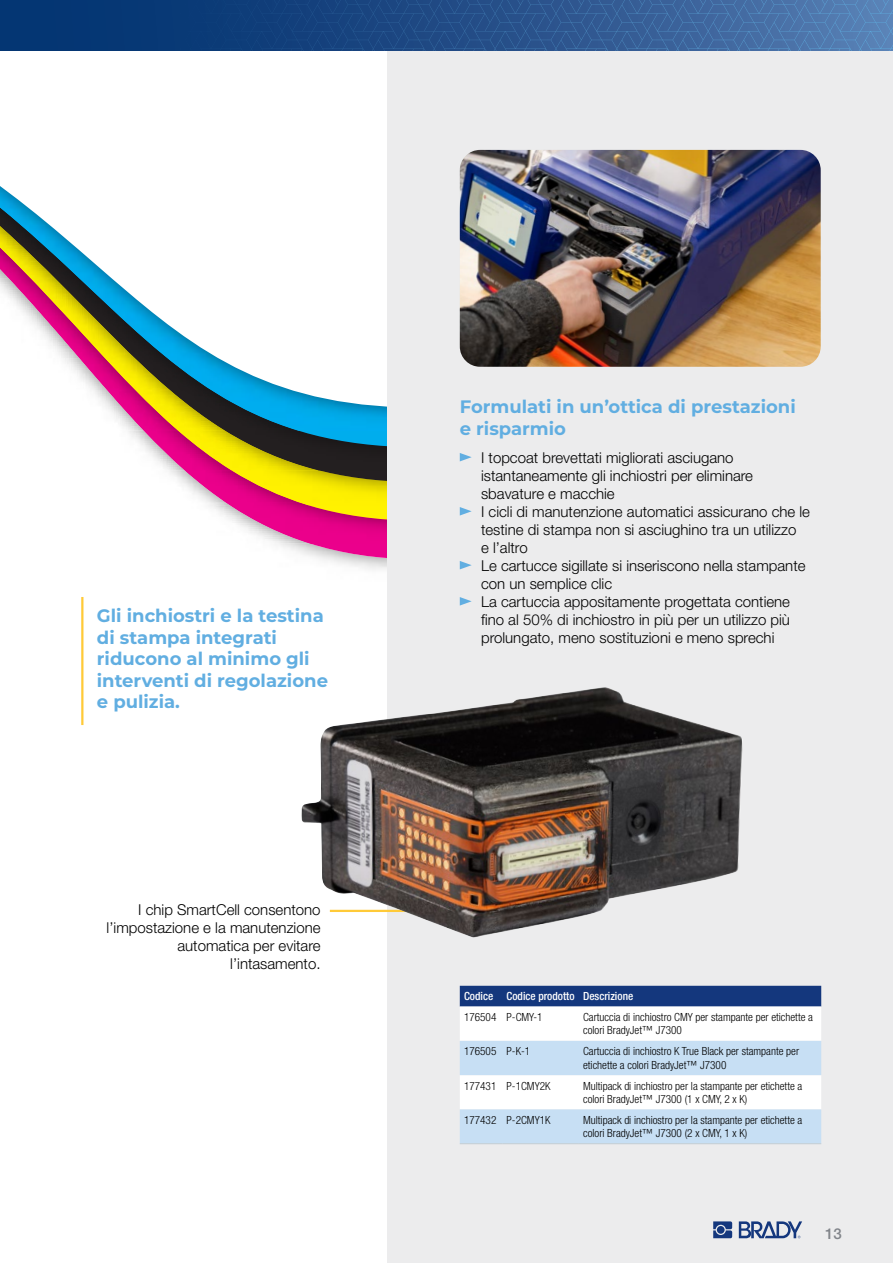
<style>
.page{position:relative;width:893px;height:1263px;background:#fff}
.page>*{position:absolute;margin:0;border:0;box-sizing:border-box;transform-origin:0 0}
.t1{font:700 18px/21.6px "Montserrat";color:#61aee1}
.t2{font:300 15px/18px "Helvetica Neue LT Pro";color:#000;text-align:right}
.t3{font:500 15px "Helvetica Neue LT Pro";color:#81848a}
.t4{font:300 condensed 11.25px/13.5px "Helvetica Neue LT Pro";color:#000}
.t5{font:500 condensed 11.25px "Helvetica Neue LT Pro";color:#fff}
</style>
<div class="page">
<svg style="left:0;top:0;width:893px;height:51px;background:#25528b"></svg>
<svg style="left:263px;top:544px;width:124px;height:15px"></svg>
<img style="left:232px;top:520px;width:155px;height:24px">
<svg style="left:209px;top:505px;width:178px;height:15px;background:#e76972"></svg>
<img style="left:180px;top:482px;width:207px;height:23px">
<img style="left:185px;top:482px;width:123px;height:23px">
<svg style="left:169px;top:470px;width:218px;height:12px;background:#c58b3a"></svg>
<img style="left:145px;top:447px;width:33px;height:23px">
<img style="left:178px;top:447px;width:47px;height:23px">
<img style="left:225px;top:447px;width:162px;height:23px">
<svg style="left:128px;top:431px;width:259px;height:16px;background:#6f6e60"></svg>
<img style="left:106px;top:407px;width:281px;height:24px">
<svg style="left:0;top:186px;width:387px;height:221px"></svg>
<div style="left:387px;top:51px;width:506px;height:1212px;background:#ececed"></div>
<svg style="left:713px;top:1221px;width:19px;height:17px"></svg>
<div style="left:717px;top:1226px;width:8px;height:8px;background:#14377d;border-radius:50%"></div>
<svg style="left:739px;top:1221px;width:63px;height:17px"></svg>
<hr style="left:81px;top:597px;width:2px;height:128px;background:#ffca38">
<img style="left:460px;top:150px;width:361px;height:217px">
<svg style="left:460px;top:453px;width:12px;height:8px"></svg>
<svg style="left:460px;top:507px;width:12px;height:8px"></svg>
<svg style="left:460px;top:561px;width:12px;height:8px"></svg>
<svg style="left:460px;top:597px;width:12px;height:8px"></svg>
<img style="left:301px;top:687px;width:442px;height:251px">
<svg style="left:460px;top:986px;width:361px;height:157px;background:#c8d7e9"></svg>
<hr style="left:460px;top:1143px;width:42px;height:1px;background:#c4ced4">
<hr style="left:502px;top:1143px;width:77px;height:1px;background:#c4ced4">
<hr style="left:579px;top:1143px;width:242px;height:1px;background:#c4ced4">
<p class="t1" style="left:97px;top:604px;width:233px">Gli inchiostri e la testina di stampa integrati riducono al minimo gli interventi di regolazione e pulizia.</p>
<p class="t2" style="left:107px;top:900px;width:215px">I chip SmartCell consentono l’impostazione e la manutenzione automatica per evitare l’intasamento.</p>
<p class="t1" style="left:460px;top:395px;width:337px">Formulati in un’ottica di prestazioni e risparmio</p>
<p class="t2" style="left:481px;top:448px;width:330px;text-align:left">I topcoat brevettati migliorati asciugano istantaneamente gli inchiostri per eliminare sbavature e macchie<br>I cicli di manutenzione automatici assicurano che le testine di stampa non si asciughino tra un utilizzo<br>e l’altro<br>Le cartucce sigillate si inseriscono nella stampante con un semplice clic<br>La cartuccia appositamente progettata contiene fino al 50% di inchiostro in più per un utilizzo più prolungato, meno sostituzioni e meno sprechi</p>
<p class="t5" style="left:464px;top:989px;width:171px">Codice Codice prodotto Descrizione</p>
<p class="t4" style="left:464px;top:1010px;width:80px">176504 P-CMY-1</p>
<p class="t4" style="left:583px;top:1010px;width:231px">Cartuccia di inchiostro CMY per stampante per etichette a colori BradyJet™ J7300</p>
<p class="t4" style="left:464px;top:1044px;width:68px">176505 P-K-1</p>
<p class="t4" style="left:583px;top:1044px;width:218px">Cartuccia di inchiostro K True Black per stampante per etichette a colori BradyJet™ J7300</p>
<p class="t4" style="left:464px;top:1079px;width:88px">177431 P-1CMY2K</p>
<p class="t4" style="left:583px;top:1079px;width:221px">Multipack di inchiostro per la stampante per etichette a colori BradyJet™ J7300 (1 x CMY, 2 x K)</p>
<p class="t4" style="left:464px;top:1113px;width:88px">177432 P-2CMY1K</p>
<p class="t4" style="left:583px;top:1113px;width:221px">Multipack di inchiostro per la stampante per etichette a colori BradyJet™ J7300 (2 x CMY, 1 x K)</p>
<p class="t3" style="left:825px;top:1224px;width:18px">13</p>
</div>
